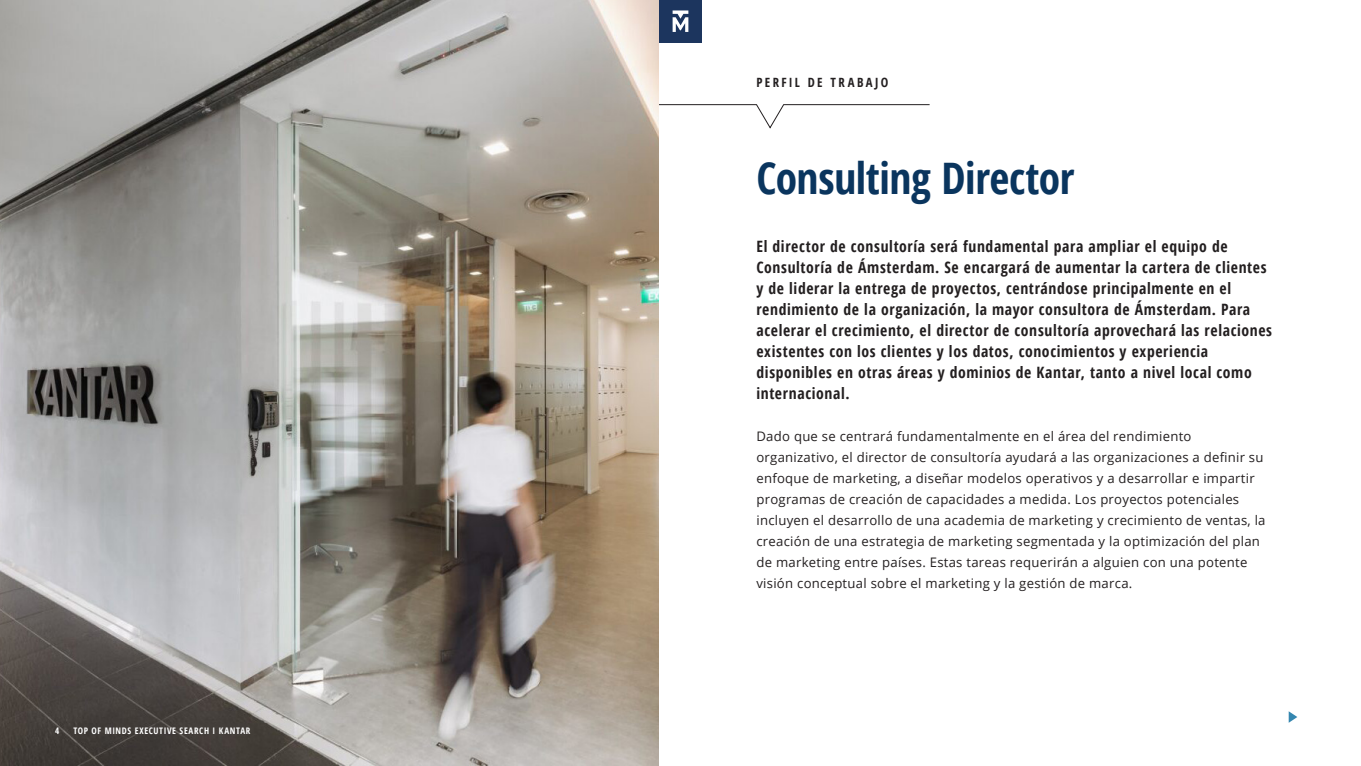
<style>
.page{position:relative;width:1361px;height:766px;background:#fff}
.page>*{position:absolute;margin:0;border:0;box-sizing:border-box;transform-origin:0 0}
.Page_header_kopie{font:700 condensed 43.42px "Open Sans";letter-spacing:-.01em;color:#0a355e}
.t1{font:700 condensed 15.67px/21px "Open Sans";letter-spacing:.04em;color:#231f20}
.t2{font:13.12px/21px "Open Sans";letter-spacing:.02em;color:#231f20}
.t3{font:700 condensed 12.75px "Open Sans";letter-spacing:.185em;color:#231f20}
.t4{font:700 condensed 9px "Open Sans";letter-spacing:.075em;color:#fff}
</style>
<div class="page">
<svg style="left:658px;top:104px;width:272px;height:24px"></svg>
<img style="left:0;top:0;width:658px;height:765px">
<svg style="left:1288px;top:711px;width:9px;height:11px"></svg>
<div style="left:659px;top:0;width:43px;height:43px;background:#1c355e"></div>
<svg style="left:672px;top:10px;width:16px;height:22px"></svg>
<p class="t4" style="left:55px;top:724px;width:6px">4</p>
<p class="t4" style="left:73px;top:724px;width:179px">TOP OF MINDS EXECUTIVE SEARCH I KANTAR</p>
<p class="t3" style="left:756px;top:73px;width:133px">PERFIL DE TRABAJO</p>
<p class="Page_header_kopie" style="left:756px;top:148px;width:319px">Consulting Director</p>
<p class="t1" style="left:756px;top:235px;width:517px">El director de consultoría será fundamental para ampliar el equipo de Consultoría de Ámsterdam. Se encargará de aumentar la cartera de clientes y de liderar la entrega de proyectos, centrándose principalmente en el rendimiento de la organización, la mayor consultora de Ámsterdam. Para acelerar el crecimiento, el director de consultoría aprovechará las relaciones existentes con los clientes y los datos, conocimientos y experiencia disponibles en otras áreas y dominios de Kantar, tanto a nivel local como internacional.</p>
<p class="t2" style="left:756px;top:425px;width:511px">Dado que se centrará fundamentalmente en el área del rendimiento organizativo, el director de consultoría ayudará a las organizaciones a definir su enfoque de marketing, a diseñar modelos operativos y a desarrollar e impartir programas de creación de capacidades a medida. Los proyectos potenciales incluyen el desarrollo de una academia de marketing y crecimiento de ventas, la creación de una estrategia de marketing segmentada y la optimización del plan de marketing entre países. Estas tareas requerirán a alguien con una potente visión conceptual sobre el marketing y la gestión de marca.</p>
</div>
